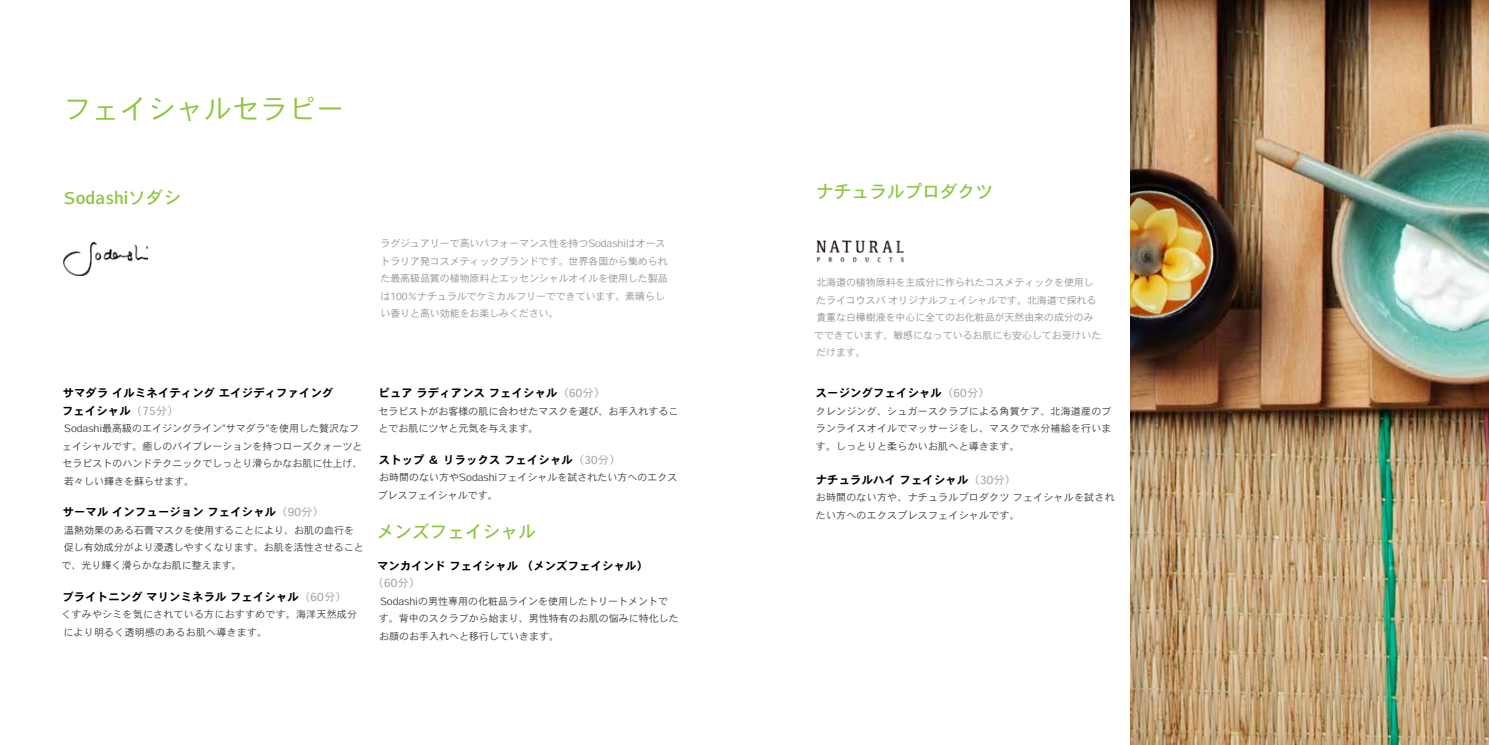
<style>
.page{position:relative;width:1489px;height:745px;background:#fff}
.page>*{position:absolute;margin:0;border:0;box-sizing:border-box;transform-origin:0 0}
.t1{font:27.5px "Heisei Kaku Go Std W3";letter-spacing:.02em;color:#8dc63f}
.t2{font:17.5px "Heisei Kaku Go Std W5";letter-spacing:.01em;color:#8dc63f}
.t3{font:11.25px/17.5px "Heisei Kaku Go Std W7";letter-spacing:.02em;color:#000}
.t4{font:11.25px "Heisei Kaku Go Std W3";color:#939598}
.t5{font:10px/17.5px "Heisei Kaku Go Std W3";color:#414042}
.t6{font:10px/17.5px "Heisei Kaku Go Std W3";letter-spacing:-.01em;color:#939598}
.t7{font:10px/17.5px "Heisei Kaku Go Std W3";letter-spacing:.02em;color:#414042}
.s1{font-family:"Heisei Kaku Go Std W3";color:#939598}
</style>
<div class="page">
<img style="left:64px;top:242px;width:84px;height:34px">
<img style="left:816px;top:240px;width:87px;height:22px">
<img style="left:1130px;top:0;width:358px;height:744px">
<h1 class="t1" style="left:64px;top:91px;width:281px">フェイシャルセラピー</h1>
<h2 class="t2" style="left:64px;top:187px;width:119px">Sodashiソダシ</h2>
<p class="t6" style="left:380px;top:235px;width:289px">ラグジュアリーで高いパフォーマンス性を持つSodashiはオーストラリア発コスメティックブランドです。世界各国から集められた最高級品質の植物原料とエッセンシャルオイルを使用した製品は100％ナチュラルでケミカルフリーでできています。素晴らしい香りと高い効能をお楽しみください。</p>
<p class="t3" style="left:62px;top:384px;width:273px">サマダラ イルミネイティング エイジディファイングフェイシャル<span class="s1">（75分）</span></p>
<p class="t5" style="left:62px;top:419px;width:302px">Sodashi最高級のエイジングライン”サマダラ”を使用した贅沢なフェイシャルです。癒しのバイブレーションを持つローズクォーツとセラピストのハンドテクニックでしっとり滑らかなお肌に仕上げ、若々しい輝きを蘇らせます。</p>
<p class="t3" style="left:63px;top:503px;width:263px">サーマル インフュージョン フェイシャル<span class="s1">（90分）</span></p>
<p class="t5" style="left:62px;top:521px;width:304px">温熱効果のある石膏マスクを使用することにより、お肌の血行を促し有効成分がより浸透しやすくなります。お肌を活性させることで、光り輝く滑らかなお肌に整えます。</p>
<p class="t3" style="left:62px;top:587px;width:286px">ブライトニング マリンミネラル フェイシャル<span class="s1">（60分）</span></p>
<p class="t7" style="left:61px;top:605px;width:297px">くすみやシミを気にされている方におすすめです。海洋天然成分により明るく透明感のあるお肌へ導きます。</p>
<p class="t3" style="left:378px;top:384px;width:228px">ピュア ラディアンス フェイシャル<span class="s1">（60分）</span></p>
<p class="t5" style="left:378px;top:401px;width:301px">セラピストがお客様の肌に合わせたマスクを選び、お手入れすることでお肌にツヤと元気を与えます。</p>
<p class="t3" style="left:379px;top:451px;width:243px">ストップ ＆ リラックス フェイシャル<span class="s1">（30分）</span></p>
<p class="t5" style="left:378px;top:468px;width:301px">お時間のない方やSodashiフェイシャルを試されたい方へのエクスプレスフェイシャルです。</p>
<h2 class="t2" style="left:377px;top:520px;width:160px">メンズフェイシャル</h2>
<p class="t3" style="left:377px;top:556px;width:272px">マンカインド フェイシャル （メンズフェイシャル）</p>
<p class="t4" style="left:372px;top:575px;width:49px">（60分）</p>
<p class="t5" style="left:378px;top:592px;width:301px">Sodashiの男性専用の化粧品ラインを使用したトリートメントです。背中のスクラブから始まり、男性特有のお肌の悩みに特化したお顔のお手入れへと移行していきます。</p>
<h2 class="t2" style="left:816px;top:180px;width:178px">ナチュラルプロダクツ</h2>
<p class="t6" style="left:814px;top:274px;width:289px">北海道の植物原料を主成分に作られたコスメティックを使用したライコウスパ オリジナルフェイシャルです。北海道で採れる貴重な白樺樹液を中心に全てのお化粧品が天然由来の成分のみでできています。敏感になっているお肌にも安心してお受けいただけます。</p>
<p class="t3" style="left:815px;top:384px;width:175px">スージングフェイシャル<span class="s1">（60分）</span></p>
<p class="t5" style="left:815px;top:401px;width:297px;text-align:justify">クレンジング、シュガースクラブによる角質ケア、北海道産のブランライスオイルでマッサージをし、マスクで水分補給を行います。しっとりと柔らかいお肌へと導きます。</p>
<p class="t3" style="left:815px;top:471px;width:202px">ナチュラルハイ フェイシャル<span class="s1">（30分）</span></p>
<p class="t7" style="left:815px;top:488px;width:300px">お時間のない方や、ナチュラルプロダクツ フェイシャルを試されたい方へのエクスプレスフェイシャルです。</p>
</div>
